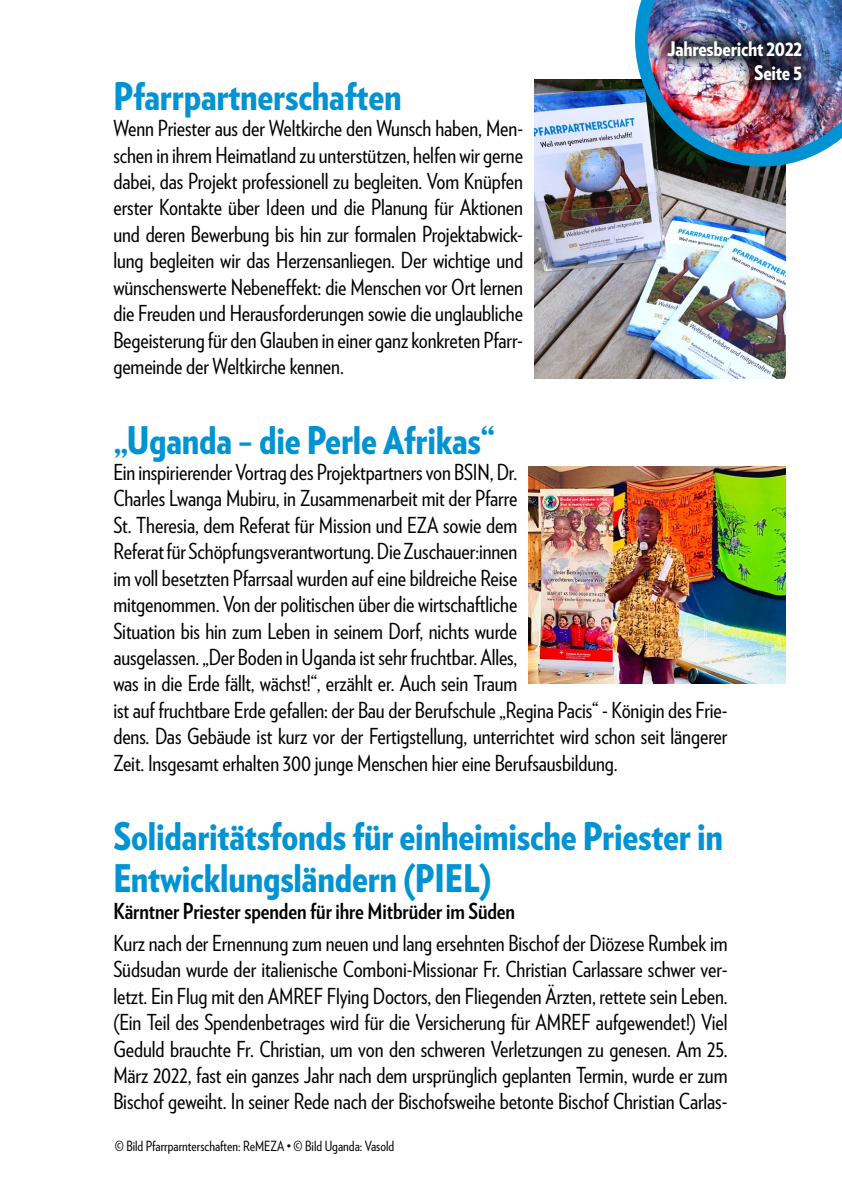
<style>
.page{position:relative;width:842px;height:1191px;background:#fff}
.page>*{position:absolute;margin:0;border:0;box-sizing:border-box;transform-origin:0 0}
.t1{font:900 38px/42px "Verlag Condensed";letter-spacing:-.005em;color:#0093d3}
.t2{font:22px/26.4px "Verlag Condensed";letter-spacing:-.005em;color:#000;text-align:justify}
.t3{font:700 22px "Verlag Condensed";letter-spacing:-.005em;color:#000}
.t4{font:900 20px/24px "Verlag Condensed";letter-spacing:-.01em;color:#fff;text-align:right}
.t5{font:14px "Verlag Condensed";color:#000}
</style>
<div class="page">
<img style="left:534px;top:79px;width:251px;height:299px">
<img style="left:635px;top:0;width:207px;height:167px">
<div style="left:652px;top:25px;width:165px;height:71px;background:#000;opacity:.75"></div>
<img style="left:529px;top:466px;width:256px;height:217px">
<h1 class="t1" style="left:113px;top:73px;width:290px">Pfarrpartnerschaften</h1>
<p class="t2" style="left:113px;top:114px;width:411px">Wenn Priester aus der Weltkirche den Wunsch haben, Men&shy;schen in ihrem Heimatland zu unterstützen, helfen wir gerne dabei, das Projekt professionell zu begleiten. Vom Knüpfen erster Kontakte über Ideen und die Planung für Aktionen und deren Bewerbung bis hin zur formalen Projektabwick&shy;lung begleiten wir das Herzensanliegen. Der wichtige und wünschenswerte Nebeneffekt: die Menschen vor Ort lernen die Freuden und Herausforderungen sowie die unglaubliche Begeisterung für den Glauben in einer ganz konkreten Pfarr&shy;gemeinde der Weltkirche kennen.</p>
<p class="t4" style="left:667px;top:36px;width:137px">Jahresbericht 2022<br>Seite 5</p>
<h1 class="t1" style="left:113px;top:417px;width:383px">„Uganda – die Perle Afrikas“</h1>
<p class="t2" style="left:113px;top:458px;width:616px;text-align:left">Ein inspirierender Vortrag des Projektpartners von BSIN, Dr.<br>Charles Lwanga Mubiru, in Zusammenarbeit mit der Pfarre<br>St. Theresia, dem Referat für Mission und EZA sowie dem<br>Referat für Schöpfungsverantwortung. Die Zuschauer:innen<br>im voll besetzten Pfarrsaal wurden auf eine bildreiche Reise<br>mitgenommen. Von der politischen über die wirtschaftliche<br>Situation bis hin zum Leben in seinem Dorf, nichts wurde<br>ausgelassen. „Der Boden in Uganda ist sehr fruchtbar. Alles,<br>was in die Erde fällt, wächst!“, erzählt er. Auch sein Traum<br>ist auf fruchtbare Erde gefallen: der Bau der Berufschule „Regina Pacis“ - Königin des Frie&shy;dens. Das Gebäude ist kurz vor der Fertigstellung, unterrichtet wird schon seit längerer Zeit. Insgesamt erhalten 300 junge Menschen hier eine Berufsausbildung.</p>
<h1 class="t1" style="left:113px;top:814px;width:611px">Solidaritätsfonds für einheimische Priester in<br>Entwicklungsländern (PIEL)</h1>
<p class="t3" style="left:113px;top:894px;width:403px">Kärntner Priester spenden für ihre Mitbrüder im Süden</p>
<p class="t2" style="left:113px;top:929px;width:616px">Kurz nach der Ernennung zum neuen und lang ersehnten Bischof der Diözese Rumbek im Südsudan wurde der italienische Comboni-Missionar Fr. Christian Carlassare schwer ver&shy;letzt. Ein Flug mit den AMREF Flying Doctors, den Fliegenden Ärzten, rettete sein Leben. (Ein Teil des Spendenbetrages wird für die Versicherung für AMREF aufgewendet!) Viel Geduld brauchte Fr. Christian, um von den schweren Verletzungen zu genesen. Am 25.<br>März 2022, fast ein ganzes Jahr nach dem ursprünglich geplanten Termin, wurde er zum Bischof geweiht. In seiner Rede nach der Bischofsweihe betonte Bischof Christian Carlas-</p>
<p class="t5" style="left:115px;top:1135px;width:281px">© Bild Pfarrparnterschaften: ReMEZA • © Bild Uganda: Vasold</p>
</div>
